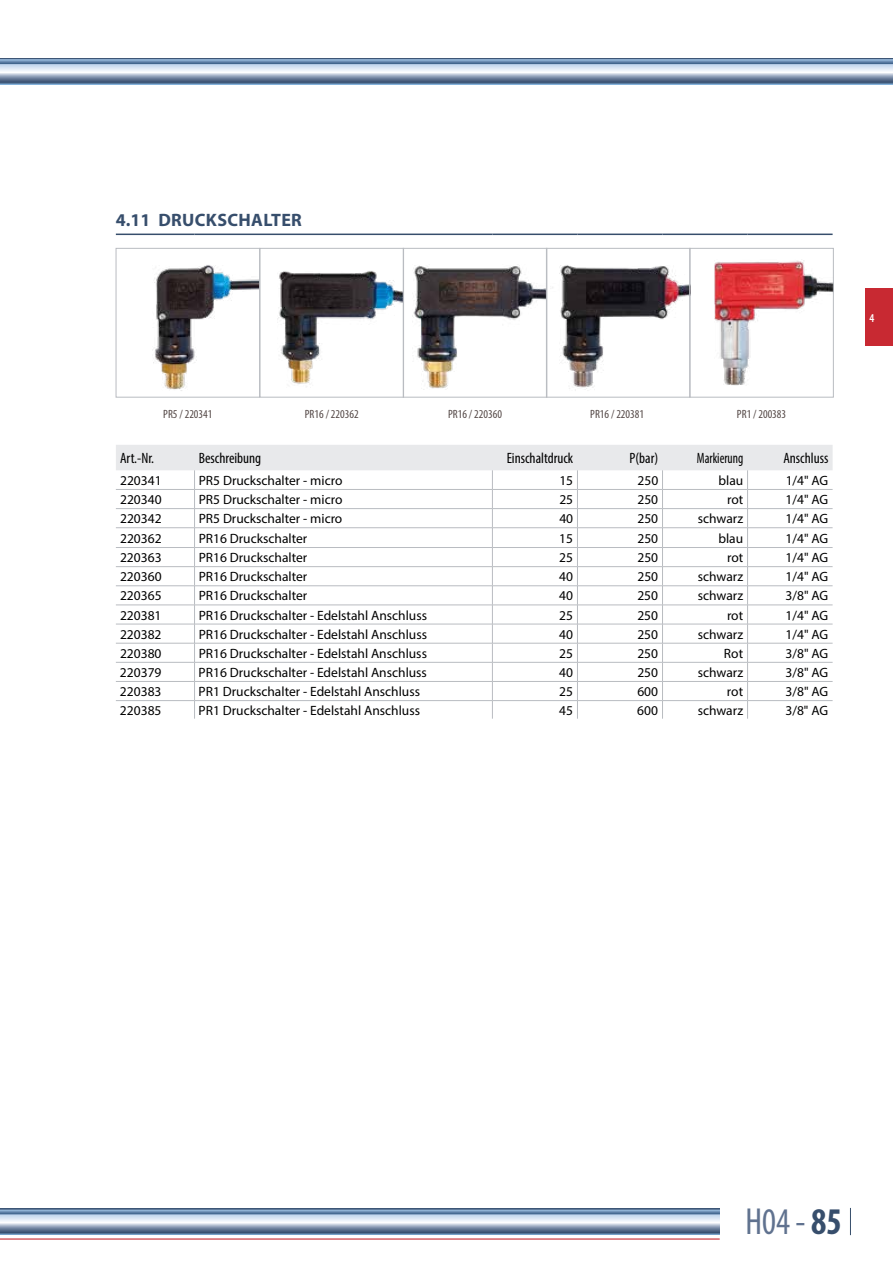
<style>
.page{position:relative;width:893px;height:1263px;background:#fff}
.page>*{position:absolute;margin:0;border:0;box-sizing:border-box;transform-origin:0 0}
.t1{font:condensed 37.8px "Myriad Pro";color:#60728f;scale:.95 1}
.t2{font:700 18px "Myriad Pro";letter-spacing:.02em;color:#374e6c}
.t3{font:condensed 15px "Myriad Pro";color:#000}
.t4{font:condensed 15px "Myriad Pro";color:#000;scale:.87 1}
.t5{font:13.5px "Myriad Pro";color:#000}
.t6{font:condensed 12px "Myriad Pro";color:#534745}
.t7{font:600 condensed 12px "Myriad Pro";color:#fff}
.s1{font-weight:700;color:#374e6c}
</style>
<div class="page">
<svg style="left:850px;top:1208px;width:1px;height:27px"></svg>
<svg style="left:0;top:1209px;width:720px;height:25px"></svg>
<hr style="left:0;top:1238px;width:720px;height:1px;background:#c82932">
<svg style="left:0;top:58px;width:893px;height:26px"></svg>
<div style="left:865px;top:288px;width:28px;height:58px;background:#c82932"></div>
<hr style="left:116px;top:234px;width:79px;height:1px;background:#374e6c">
<hr style="left:195px;top:234px;width:297px;height:1px;background:#374e6c">
<hr style="left:492px;top:234px;width:85px;height:1px;background:#374e6c">
<hr style="left:577px;top:234px;width:85px;height:1px;background:#374e6c">
<hr style="left:662px;top:234px;width:85px;height:1px;background:#374e6c">
<hr style="left:747px;top:234px;width:86px;height:1px;background:#374e6c">
<svg style="left:116px;top:445px;width:717px;height:274px"></svg>
<img style="left:153px;top:265px;width:105px;height:126px">
<div style="left:116px;top:248px;width:144px;height:150px;border:1px solid #b9bcc1"></div>
<img style="left:277px;top:271px;width:125px;height:113px">
<div style="left:260px;top:248px;width:144px;height:150px;border:1px solid #b9bcc1"></div>
<img style="left:412px;top:265px;width:133px;height:125px">
<div style="left:403px;top:248px;width:144px;height:150px;border:1px solid #b9bcc1"></div>
<img style="left:552px;top:265px;width:136px;height:126px">
<div style="left:546px;top:248px;width:144px;height:150px;border:1px solid #b9bcc1"></div>
<img style="left:714px;top:260px;width:118px;height:126px">
<div style="left:689px;top:248px;width:145px;height:150px;border:1px solid #b9bcc1"></div>
<h2 class="t2" style="left:116px;top:208px;width:188px">4.11 DRUCKSCHALTER</h2>
<p class="t6" style="left:163px;top:407px;width:51px">PR5 / 220341</p>
<p class="t6" style="left:305px;top:407px;width:55px">PR16 / 220362</p>
<p class="t6" style="left:448px;top:407px;width:55px">PR16 / 220360</p>
<p class="t6" style="left:590px;top:407px;width:55px">PR16 / 220381</p>
<p class="t6" style="left:737px;top:407px;width:51px">PR1 / 200383</p>
<p class="t3" style="left:120px;top:449px;width:36px">Art.-Nr.</p>
<p class="t3" style="left:199px;top:449px;width:64px">Beschreibung</p>
<p class="t3" style="left:507px;top:449px;width:68px">Einschaltdruck</p>
<p class="t3" style="left:629px;top:449px;width:30px">P(bar)</p>
<p class="t4" style="left:697px;top:449px;width:55px">Markierung</p>
<p class="t3" style="left:783px;top:449px;width:46px">Anschluss</p>
<p class="t5" style="left:120px;top:472px;width:43px">220341</p>
<p class="t5" style="left:199px;top:472px;width:145px">PR5 Druckschalter - micro</p>
<p class="t5" style="left:559px;top:472px;width:15px">15</p>
<p class="t5" style="left:637px;top:472px;width:22px">250</p>
<p class="t5" style="left:718px;top:472px;width:26px">blau</p>
<p class="t5" style="left:786px;top:472px;width:44px">1/4" AG</p>
<p class="t5" style="left:120px;top:491px;width:43px">220340</p>
<p class="t5" style="left:199px;top:491px;width:145px">PR5 Druckschalter - micro</p>
<p class="t5" style="left:559px;top:491px;width:15px">25</p>
<p class="t5" style="left:637px;top:491px;width:22px">250</p>
<p class="t5" style="left:727px;top:491px;width:18px">rot</p>
<p class="t5" style="left:786px;top:491px;width:44px">1/4" AG</p>
<p class="t5" style="left:120px;top:510px;width:43px">220342</p>
<p class="t5" style="left:199px;top:510px;width:145px">PR5 Druckschalter - micro</p>
<p class="t5" style="left:559px;top:510px;width:15px">40</p>
<p class="t5" style="left:637px;top:510px;width:22px">250</p>
<p class="t5" style="left:698px;top:510px;width:47px">schwarz</p>
<p class="t5" style="left:786px;top:510px;width:44px">1/4" AG</p>
<p class="t5" style="left:120px;top:530px;width:43px">220362</p>
<p class="t5" style="left:199px;top:530px;width:110px">PR16 Druckschalter</p>
<p class="t5" style="left:559px;top:530px;width:15px">15</p>
<p class="t5" style="left:637px;top:530px;width:22px">250</p>
<p class="t5" style="left:718px;top:530px;width:26px">blau</p>
<p class="t5" style="left:786px;top:530px;width:44px">1/4" AG</p>
<p class="t5" style="left:120px;top:549px;width:43px">220363</p>
<p class="t5" style="left:199px;top:549px;width:110px">PR16 Druckschalter</p>
<p class="t5" style="left:559px;top:549px;width:15px">25</p>
<p class="t5" style="left:637px;top:549px;width:22px">250</p>
<p class="t5" style="left:727px;top:549px;width:18px">rot</p>
<p class="t5" style="left:786px;top:549px;width:44px">1/4" AG</p>
<p class="t5" style="left:120px;top:568px;width:43px">220360</p>
<p class="t5" style="left:199px;top:568px;width:110px">PR16 Druckschalter</p>
<p class="t5" style="left:559px;top:568px;width:15px">40</p>
<p class="t5" style="left:637px;top:568px;width:22px">250</p>
<p class="t5" style="left:698px;top:568px;width:47px">schwarz</p>
<p class="t5" style="left:786px;top:568px;width:44px">1/4" AG</p>
<p class="t5" style="left:120px;top:587px;width:43px">220365</p>
<p class="t5" style="left:199px;top:587px;width:110px">PR16 Druckschalter</p>
<p class="t5" style="left:559px;top:587px;width:15px">40</p>
<p class="t5" style="left:637px;top:587px;width:22px">250</p>
<p class="t5" style="left:698px;top:587px;width:47px">schwarz</p>
<p class="t5" style="left:786px;top:587px;width:44px">3/8" AG</p>
<p class="t5" style="left:120px;top:607px;width:43px">220381</p>
<p class="t5" style="left:199px;top:607px;width:230px">PR16 Druckschalter - Edelstahl Anschluss</p>
<p class="t5" style="left:559px;top:607px;width:15px">25</p>
<p class="t5" style="left:637px;top:607px;width:22px">250</p>
<p class="t5" style="left:727px;top:607px;width:18px">rot</p>
<p class="t5" style="left:786px;top:607px;width:44px">1/4" AG</p>
<p class="t5" style="left:120px;top:626px;width:43px">220382</p>
<p class="t5" style="left:199px;top:626px;width:230px">PR16 Druckschalter - Edelstahl Anschluss</p>
<p class="t5" style="left:559px;top:626px;width:15px">40</p>
<p class="t5" style="left:637px;top:626px;width:22px">250</p>
<p class="t5" style="left:698px;top:626px;width:47px">schwarz</p>
<p class="t5" style="left:785px;top:626px;width:44px">1/4" AG</p>
<p class="t5" style="left:120px;top:645px;width:43px">220380</p>
<p class="t5" style="left:199px;top:645px;width:230px">PR16 Druckschalter - Edelstahl Anschluss</p>
<p class="t5" style="left:559px;top:645px;width:15px">25</p>
<p class="t5" style="left:637px;top:645px;width:22px">250</p>
<p class="t5" style="left:724px;top:645px;width:21px">Rot</p>
<p class="t5" style="left:785px;top:645px;width:44px">3/8" AG</p>
<p class="t5" style="left:120px;top:664px;width:43px">220379</p>
<p class="t5" style="left:199px;top:664px;width:230px">PR16 Druckschalter - Edelstahl Anschluss</p>
<p class="t5" style="left:559px;top:664px;width:15px">40</p>
<p class="t5" style="left:637px;top:664px;width:22px">250</p>
<p class="t5" style="left:698px;top:664px;width:47px">schwarz</p>
<p class="t5" style="left:785px;top:664px;width:44px">3/8" AG</p>
<p class="t5" style="left:120px;top:683px;width:43px">220383</p>
<p class="t5" style="left:199px;top:683px;width:223px">PR1 Druckschalter - Edelstahl Anschluss</p>
<p class="t5" style="left:559px;top:683px;width:15px">25</p>
<p class="t5" style="left:637px;top:683px;width:22px">600</p>
<p class="t5" style="left:727px;top:683px;width:18px">rot</p>
<p class="t5" style="left:785px;top:683px;width:44px">3/8" AG</p>
<p class="t5" style="left:120px;top:702px;width:43px">220385</p>
<p class="t5" style="left:199px;top:702px;width:223px">PR1 Druckschalter - Edelstahl Anschluss</p>
<p class="t5" style="left:559px;top:702px;width:15px">45</p>
<p class="t5" style="left:637px;top:702px;width:22px">600</p>
<p class="t5" style="left:698px;top:702px;width:47px">schwarz</p>
<p class="t5" style="left:785px;top:702px;width:44px">3/8" AG</p>
<p class="t7" style="left:870px;top:310px;width:6px">4</p>
<h1 class="t1" style="left:745px;top:1199px;width:103px">H04 - <span class="s1">85</span></h1>
</div>
